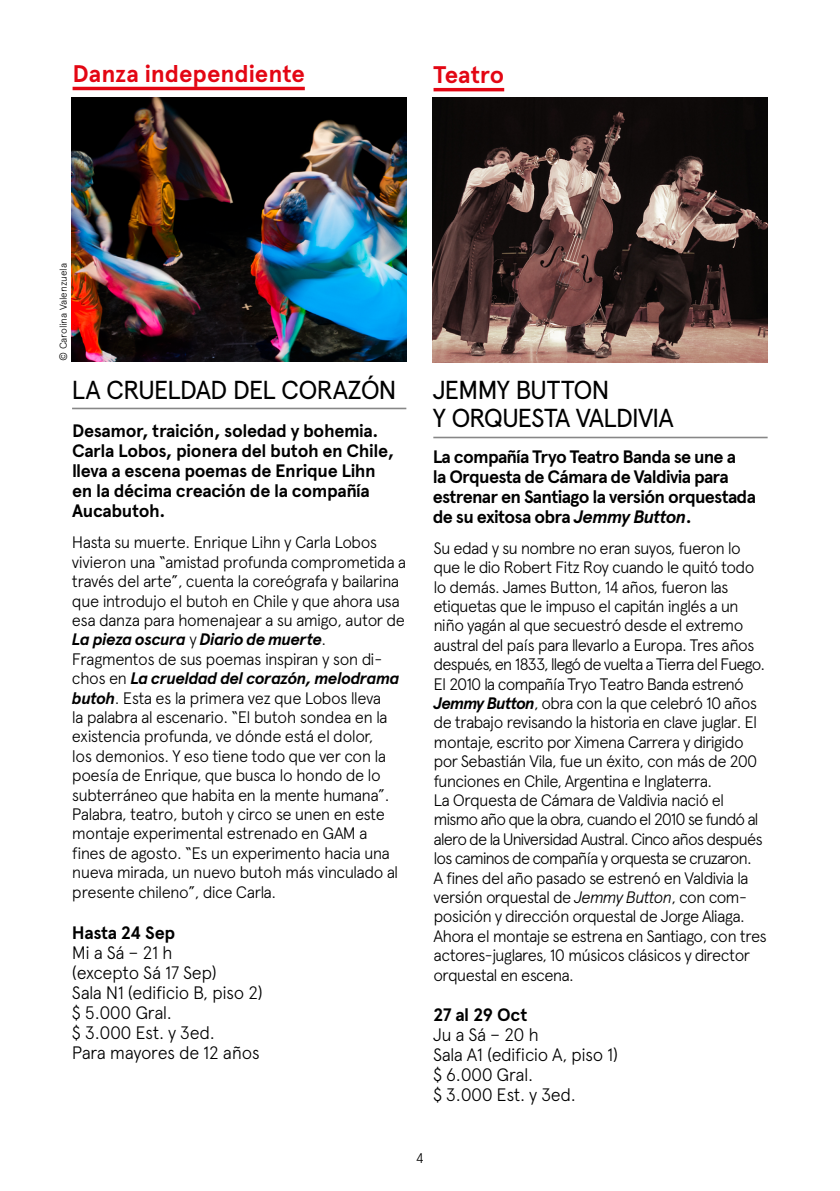
<style>
.page{position:relative;width:840px;height:1191px;background:#fff}
.page>*{position:absolute;margin:0;border:0;box-sizing:border-box;transform-origin:0 0}
.t1{font:26px/28px "Apercu";letter-spacing:-.045em;color:#000}
.t2{font:700 24px "Apercu";color:#e30613}
.t3{font:700 18px/20px "Apercu";letter-spacing:-.02em;color:#000}
.t4{font:300 18px/20px "Apercu";letter-spacing:-.035em;color:#000}
.t5{font:700 18px/20px "Apercu";letter-spacing:-.04em;color:#000}
.t6{font:300 16.6px/19.4px "Apercu";letter-spacing:-.045em;color:#000}
.t7{font:300 14px "Apercu";color:#000}
.t8{font:300 10px "Apercu";letter-spacing:-.01em;color:#000}
.s1{font-weight:700;font-style:italic}
.s2{font-style:italic}
</style>
<div class="page">
<hr style="left:72px;top:87px;width:232px;height:3px;background:#e30613">
<img style="left:432px;top:98px;width:335px;height:264px">
<hr style="left:433px;top:437px;width:334px;height:1px;background:#878787">
<img style="left:71px;top:98px;width:335px;height:263px">
<hr style="left:72px;top:408px;width:334px;height:1px;background:#878787">
<hr style="left:433px;top:88px;width:71px;height:3px;background:#e30613">
<h2 class="t2" style="left:72px;top:59px;width:233px">Danza independiente</h2>
<h2 class="t2" style="left:433px;top:60px;width:72px">Teatro</h2>
<p class="t8" style="left:57px;top:361px;width:99px;rotate:-90deg">© Carolina Valenzuela</p>
<h1 class="t1" style="left:71px;top:376px;width:327px">LA CRUELDAD DEL CORAZÓN</h1>
<p class="t3" style="left:72px;top:421px;width:323px">Desamor, traición, soledad y bohemia.<br>Carla Lobos, pionera del butoh en Chile, lleva a escena poemas de Enrique Lihn en la décima creación de la compañía<br>Aucabutoh.</p>
<p class="t6" style="left:72px;top:532px;width:336px">Hasta su muerte. Enrique Lihn y Carla Lobos vivieron una “amistad profunda comprometida a través del arte”, cuenta la coreógrafa y bailarina que introdujo el butoh en Chile y que ahora usa esa danza para homenajear a su amigo, autor de <span class="s1">La pieza oscura</span> y <span class="s1">Diario de muerte</span>.<br>Fragmentos de sus poemas inspiran y son di&shy;chos en <span class="s1">La crueldad del corazón, melodrama butoh</span>. Esta es la primera vez que Lobos lleva<br>la palabra al escenario. “El butoh sondea en la existencia profunda, ve dónde está el dolor,<br>los demonios. Y eso tiene todo que ver con la poesía de Enrique, que busca lo hondo de lo subterráneo que habita en la mente humana”.<br>Palabra, teatro, butoh y circo se unen en este montaje experimental estrenado en GAM a<br>fines de agosto. “Es un experimento hacia una nueva mirada, un nuevo butoh más vinculado al presente chileno”, dice Carla.</p>
<p class="t3" style="left:72px;top:922px;width:105px">Hasta 24 Sep</p>
<p class="t4" style="left:72px;top:942px;width:192px">Mi a Sá – 21 h<br>(excepto Sá 17 Sep)<br>Sala N1 (edificio B, piso 2) $ 5.000 Gral.<br>$ 3.000 Est. y 3ed.<br>Para mayores de 12 años</p>
<h1 class="t1" style="left:432px;top:375px;width:242px">JEMMY BUTTON<br>Y ORQUESTA VALDIVIA</h1>
<p class="t5" style="left:432px;top:447px;width:324px">La compañía Tryo Teatro Banda se une a<br>la Orquesta de Cámara de Valdivia para estrenar en Santiago la versión orquestada de su exitosa obra <span class="s2">Jemmy Button</span>.</p>
<p class="t6" style="left:433px;top:538px;width:334px">Su edad y su nombre no eran suyos, fueron lo que le dio Robert Fitz Roy cuando le quitó todo lo demás. James Button, 14 años, fueron las etiquetas que le impuso el capitán inglés a un niño yagán al que secuestró desde el extremo austral del país para llevarlo a Europa. Tres años después, en 1833, llegó de vuelta a Tierra del Fuego.<br>El 2010 la compañía Tryo Teatro Banda estrenó <span class="s1">Jemmy Button</span>, obra con la que celebró 10 años de trabajo revisando la historia en clave juglar. El montaje, escrito por Ximena Carrera y dirigido por Sebastián Vila, fue un éxito, con más de 200 funciones en Chile, Argentina e Inglaterra.<br>La Orquesta de Cámara de Valdivia nació el mismo año que la obra, cuando el 2010 se fundó al alero de la Universidad Austral. Cinco años después los caminos de compañía y orquesta se cruzaron.<br>A fines del año pasado se estrenó en Valdivia la versión orquestal de <span class="s2">Jemmy Button</span>, con com&shy;posición y dirección orquestal de Jorge Aliaga.<br>Ahora el montaje se estrena en Santiago, con tres actores-juglares, 10 músicos clásicos y director orquestal en escena.</p>
<p class="t3" style="left:433px;top:1004px;width:96px">27 al 29 Oct</p>
<p class="t4" style="left:433px;top:1024px;width:187px">Ju a Sá – 20 h<br>Sala A1 (edificio A, piso 1) $ 6.000 Gral.<br>$ 3.000 Est. y 3ed.</p>
<p class="t7" style="left:415px;top:1150px;width:10px">4</p>
</div>
